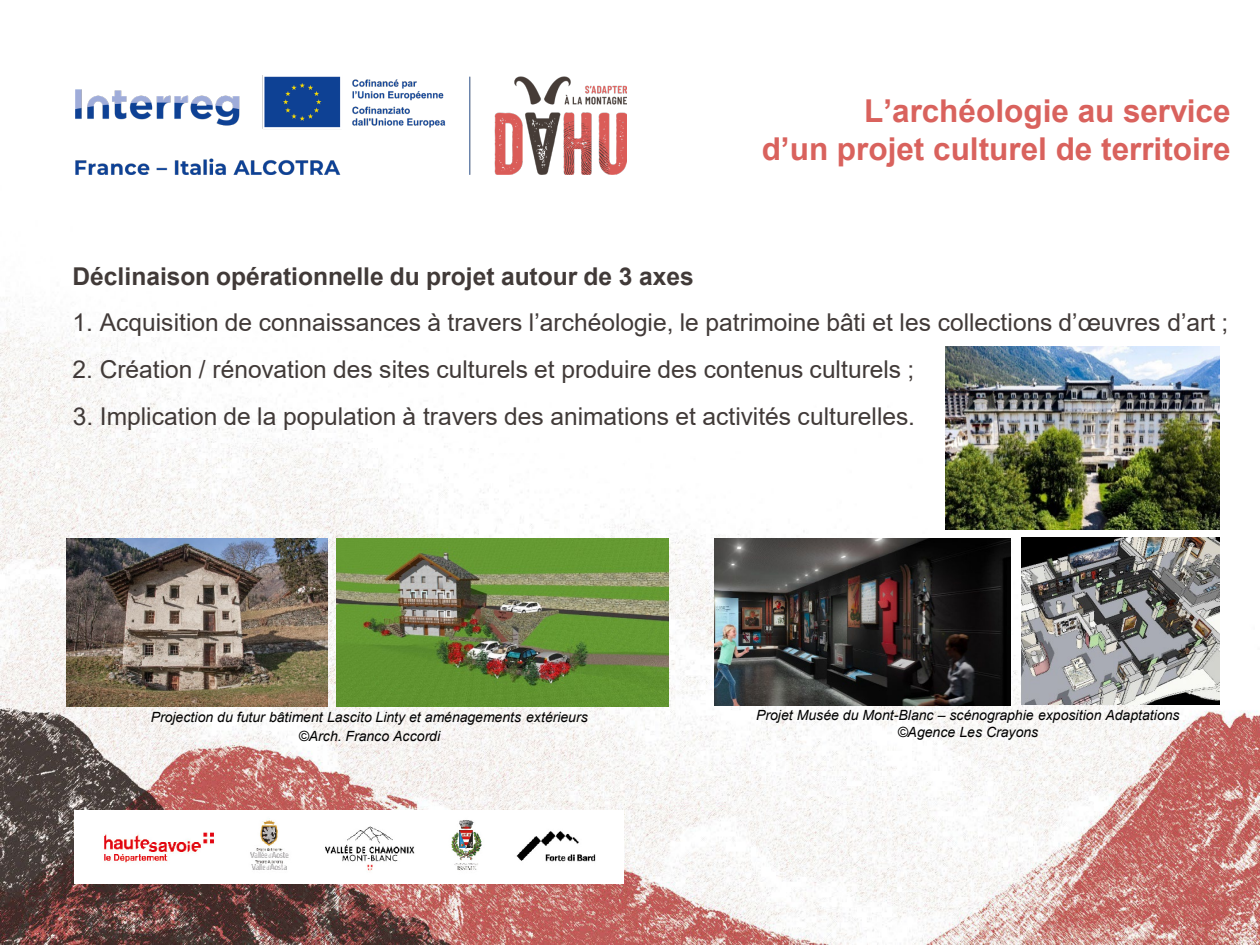
<style>
.page{position:relative;width:1260px;height:945px;background:#fff}
.page>*{position:absolute;margin:0;border:0;box-sizing:border-box;transform-origin:0 0}
.t1{font:700 31.5px/37.8px "Arial";color:#d9625d;text-align:right}
.t2{font:24.5px "Arial";color:#413a38}
.t3{font:700 24.5px "Arial";color:#413a38}
.t4{font:italic 14px "Arial";letter-spacing:-.005em;color:#000}
</style>
<div class="page">
<img style="left:0;top:116px;width:1260px;height:829px">
<img style="left:75px;top:75px;width:551px;height:100px">
<img style="left:74px;top:811px;width:549px;height:72px">
<img style="left:945px;top:346px;width:274px;height:183px">
<img style="left:715px;top:538px;width:296px;height:167px">
<img style="left:1021px;top:538px;width:198px;height:167px">
<img style="left:67px;top:538px;width:261px;height:169px">
<img style="left:336px;top:538px;width:333px;height:169px">
<h1 class="t1" style="left:762px;top:93px;width:471px">L’archéologie au service<br>d’un projet culturel de territoire</h1>
<p class="t3" style="left:73px;top:259px;width:623px">Déclinaison opérationnelle du projet autour de 3 axes</p>
<p class="t2" style="left:73px;top:306px;width:1157px">1. Acquisition de connaissances à travers l’archéologie, le patrimoine bâti et les collections d’œuvres d’art ;</p>
<p class="t2" style="left:73px;top:353px;width:843px">2. Création / rénovation des sites culturels et produire des contenus culturels ;</p>
<p class="t2" style="left:73px;top:400px;width:844px">3. Implication de la population à travers des animations et activités culturelles.</p>
<p class="t4" style="left:151px;top:708px;width:439px">Projection du futur bâtiment Lascito Linty et aménagements extérieurs</p>
<p class="t4" style="left:299px;top:727px;width:143px">©Arch. Franco Accordi</p>
<p class="t4" style="left:756px;top:706px;width:425px">Projet Musée du Mont-Blanc – scénographie exposition Adaptations</p>
<p class="t4" style="left:897px;top:723px;width:142px">©Agence Les Crayons</p>
</div>
